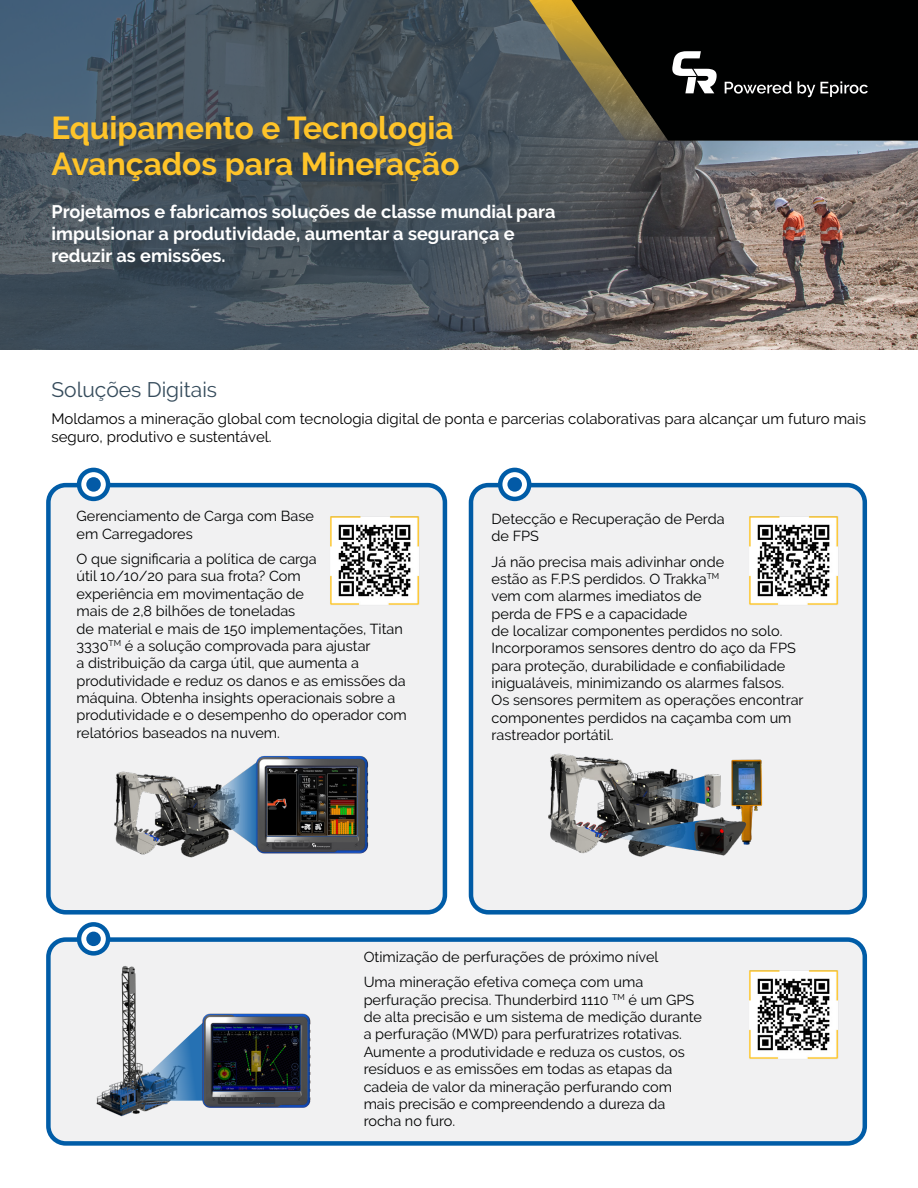
<style>
.page{position:relative;width:918px;height:1188px;background:#fff}
.page>*{position:absolute;margin:0;border:0;box-sizing:border-box;transform-origin:0 0}
.t1{font:700 31.65px/36.2px "Raleway";color:#ffc429}
.t2{font:21px "Raleway";color:#364c5c}
.t3{font:700 18.15px/21.8px "Raleway";color:#fff}
.t4{font:15px/18px "Raleway";color:#000101}
.t5{font:14.4px/17.4px "Raleway";color:#000101}
</style>
<div class="page">
<svg style="left:0;top:0;width:918px;height:350px;background:#545a61"></svg>
<div style="left:48px;top:485px;width:397px;height:427px;background:#f1f1f2;border-radius:17px"></div>
<div style="left:46px;top:483px;width:401px;height:432px;border:4px solid #005ca7;border-radius:17px"></div>
<div style="left:471px;top:485px;width:394px;height:427px;background:#f1f1f2;border-radius:17px"></div>
<div style="left:469px;top:483px;width:398px;height:432px;border:4px solid #005ba5;border-radius:17px"></div>
<img style="left:549px;top:753px;width:214px;height:104px">
<img style="left:749px;top:516px;width:90px;height:89px">
<div style="left:48px;top:940px;width:817px;height:203px;background:#f1f1f2;border-radius:17px"></div>
<div style="left:46px;top:937px;width:821px;height:209px;border:4px solid #005ca7;border-radius:17px"></div>
<svg style="left:79px;top:924px;width:29px;height:29px"></svg>
<div style="left:77px;top:922px;width:33px;height:34px;border:4px solid #005ca7;border-radius:50%"></div>
<div style="left:86px;top:932px;width:15px;height:14px;background:#035aa6;border-radius:50%"></div>
<svg style="left:79px;top:470px;width:29px;height:29px"></svg>
<div style="left:77px;top:468px;width:33px;height:33px;border:4px solid #005ca7;border-radius:50%"></div>
<div style="left:86px;top:477px;width:15px;height:15px;background:#035aa6;border-radius:50%"></div>
<img style="left:330px;top:516px;width:89px;height:89px">
<img style="left:749px;top:970px;width:90px;height:89px">
<svg style="left:500px;top:470px;width:29px;height:29px"></svg>
<div style="left:498px;top:468px;width:33px;height:33px;border:4px solid #005ca7;border-radius:50%"></div>
<div style="left:507px;top:477px;width:15px;height:15px;background:#035aa6;border-radius:50%"></div>
<img style="left:115px;top:770px;width:131px;height:87px">
<img style="left:96px;top:966px;width:74px;height:151px">
<svg style="left:133px;top:1017px;width:69px;height:84px"></svg>
<img style="left:202px;top:1013px;width:108px;height:95px">
<img style="left:213px;top:1025px;width:86px;height:65px">
<div style="left:255px;top:1097px;width:19px;height:6px;background:#363538"></div>
<img style="left:246px;top:756px;width:123px;height:98px">
<svg style="left:312px;top:843px;width:18px;height:4px"></svg>
<svg style="left:269px;top:769px;width:17px;height:4px"></svg>
<svg style="left:433px;top:0;width:138px;height:141px;background:#4f585a"></svg>
<svg style="left:571px;top:0;width:347px;height:141px;background:#13130d"></svg>
<svg style="left:671px;top:51px;width:47px;height:42px"></svg>
<svg style="left:725px;top:81px;width:67px;height:13px"></svg>
<svg style="left:798px;top:81px;width:70px;height:16px"></svg>
<h1 class="t1" style="left:51px;top:109px;width:410px">Equipamento e Tecnologia<br>Avançados para Mineração</h1>
<p class="t3" style="left:51px;top:201px;width:505px">Projetamos e fabricamos soluções de classe mundial para impulsionar a produtividade, aumentar a segurança e reduzir as emissões.</p>
<h2 class="t2" style="left:51px;top:378px;width:167px">Soluções Digitais</h2>
<p class="t4" style="left:51px;top:410px;width:816px">Moldamos a mineração global com tecnologia digital de ponta e parcerias colaborativas para alcançar um futuro mais seguro, produtivo e sustentável.</p>
<p class="t5" style="left:77px;top:507px;width:239px">Gerenciamento de Carga com Base em Carregadores</p>
<p class="t5" style="left:77px;top:550px;width:332px">O que significaria a política de carga<br>útil 10/10/20 para sua frota? Com<br>experiência em movimentação de<br>mais de 2,8 bilhões de toneladas<br>de material e mais de 150 implementações, Titan 3330<sup>TM</sup> é a solução comprovada para ajustar<br>a distribuição da carga útil, que aumenta a produtividade e reduz os danos e as emissões da máquina. Obtenha insights operacionais sobre a produtividade e o desempenho do operador com relatórios baseados na nuvem.</p>
<p class="t5" style="left:492px;top:510px;width:234px">Detecção e Recuperação de Perda de FPS</p>
<p class="t5" style="left:492px;top:553px;width:314px">Já não precisa mais adivinhar onde<br>estão as F.P.S perdidos. O Trakka<sup>TM<br></sup>vem com alarmes imediatos de<br>perda de FPS e a capacidade<br>de localizar componentes perdidos no solo.<br>Incorporamos sensores dentro do aço da FPS para proteção, durabilidade e confiabilidade inigualáveis, minimizando os alarmes falsos.<br>Os sensores permitem as operações encontrar componentes perdidos na caçamba com um rastreador portátil.</p>
<p class="t5" style="left:364px;top:944px;width:296px;line-height:25.5px">Otimização de perfurações de próximo nível<br>Uma mineração efetiva começa com uma</p>
<p class="t5" style="left:364px;top:991px;width:340px">perfuração precisa. Thunderbird 1110 <sup>TM</sup> é um GPS de alta precisão e um sistema de medição durante a perfuração (MWD) para perfuratrizes rotativas.<br>Aumente a produtividade e reduza os custos, os resíduos e as emissões em todas as etapas da cadeia de valor da mineração perfurando com mais precisão e compreendendo a dureza da rocha no furo.</p>
</div>
